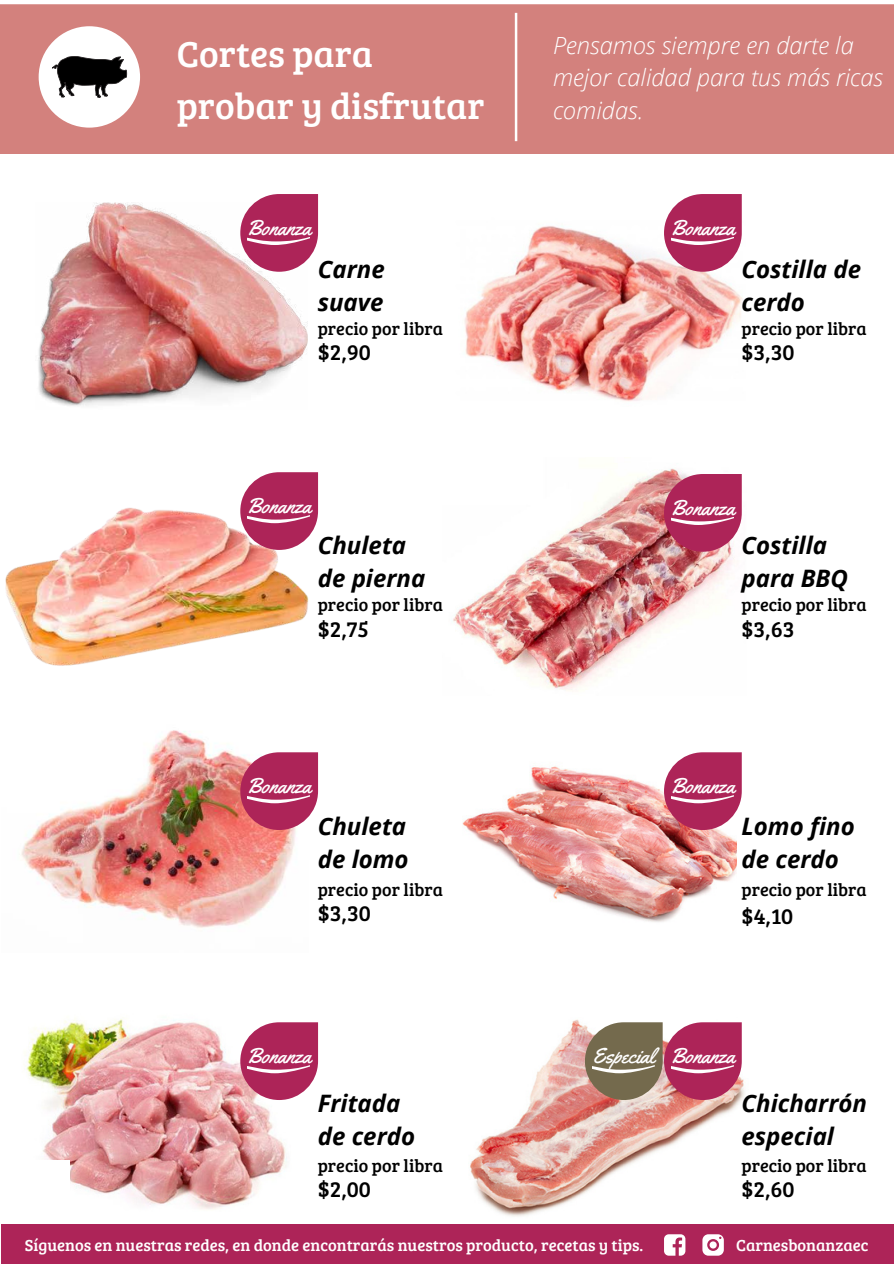
<style>
.page{position:relative;width:894px;height:1264px;background:#fff}
.page>*{position:absolute;margin:0;border:0;box-sizing:border-box;transform-origin:0 0}
.t1{font:37.2px/52.1px "Bree Serif";color:#fff}
.t2{font:italic 700 24px/32.8px "Open Sans";color:#000}
.t3{font:italic 300 23.7px/32.4px "Open Sans";color:#fff}
.t4{font:22.5px "Bree Serif";color:#000}
.t5{font:21.45px "Yellowtail";color:#fff}
.t6{font:18px "Bree Serif";color:#000}
.t7{font:16.5px "Bree Serif";color:#fff}
</style>
<div class="page">
<img style="left:464px;top:206px;width:279px;height:196px">
<img style="left:38px;top:202px;width:269px;height:204px">
<div style="left:0;top:0;width:893px;height:154px;background:#d3817d"></div>
<hr style="left:0;top:0;width:893px;height:4px;background:#fff">
<svg style="left:240px;top:194px;width:78px;height:78px"></svg>
<img style="left:5px;top:507px;width:303px;height:159px">
<svg style="left:240px;top:472px;width:78px;height:78px;background:#bc4b75"></svg>
<img style="left:21px;top:730px;width:275px;height:198px">
<svg style="left:240px;top:752px;width:78px;height:78px;background:#bb446d"></svg>
<img style="left:26px;top:1019px;width:262px;height:191px">
<svg style="left:240px;top:1022px;width:78px;height:77px;background:#bb4973"></svg>
<img style="left:462px;top:766px;width:274px;height:156px">
<svg style="left:663px;top:194px;width:78px;height:78px"></svg>
<div style="left:2px;top:1160px;width:68px;height:68px;background:#fff"></div>
<img style="left:453px;top:468px;width:289px;height:223px">
<svg style="left:663px;top:752px;width:78px;height:78px;background:#bb4871"></svg>
<img style="left:470px;top:1019px;width:275px;height:198px">
<svg style="left:663px;top:474px;width:78px;height:77px;background:#b63f69"></svg>
<svg style="left:584px;top:1022px;width:157px;height:77px;background:#a26169"></svg>
<div style="left:2px;top:1224px;width:891px;height:39px;background:#ad2458"></div>
<svg style="left:38px;top:13px;width:480px;height:129px"></svg>
<svg style="left:664px;top:1234px;width:21px;height:21px"></svg>
<svg style="left:702px;top:1234px;width:21px;height:21px"></svg>
<h1 class="t1" style="left:177px;top:26px;width:309px">Cortes para probar y disfrutar</h1>
<p class="t3" style="left:553px;top:28px;width:331px">Pensamos siempre en darte la mejor calidad para tus más ricas comidas.</p>
<p class="t5" style="left:247px;top:214px;width:66px">Bonanza</p>
<p class="t2" style="left:317px;top:252px;width:68px">Carne suave</p>
<p class="t5" style="left:670px;top:214px;width:66px">Bonanza</p>
<p class="t2" style="left:741px;top:252px;width:121px">Costilla de cerdo</p>
<p class="t6" style="left:317px;top:315px;width:127px">precio por libra</p>
<p class="t6" style="left:741px;top:315px;width:127px">precio por libra</p>
<p class="t4" style="left:317px;top:336px;width:55px">$2,90</p>
<p class="t4" style="left:741px;top:336px;width:55px">$3,30</p>
<p class="t5" style="left:247px;top:492px;width:66px">Bonanza</p>
<p class="t5" style="left:670px;top:494px;width:66px">Bonanza</p>
<p class="t2" style="left:317px;top:528px;width:109px">Chuleta de pierna</p>
<p class="t2" style="left:741px;top:528px;width:108px">Costilla para BBQ</p>
<p class="t6" style="left:317px;top:592px;width:127px">precio por libra</p>
<p class="t6" style="left:741px;top:592px;width:127px">precio por libra</p>
<p class="t4" style="left:317px;top:612px;width:53px">$2,75</p>
<p class="t4" style="left:741px;top:612px;width:55px">$3,63</p>
<p class="t5" style="left:247px;top:772px;width:66px">Bonanza</p>
<p class="t5" style="left:670px;top:772px;width:66px">Bonanza</p>
<p class="t2" style="left:317px;top:809px;width:92px">Chuleta de lomo</p>
<p class="t2" style="left:741px;top:809px;width:115px">Lomo fino de cerdo</p>
<p class="t6" style="left:317px;top:876px;width:127px">precio por libra</p>
<p class="t6" style="left:741px;top:876px;width:127px">precio por libra</p>
<p class="t4" style="left:317px;top:896px;width:55px">$3,30</p>
<p class="t4" style="left:741px;top:899px;width:53px">$4,10</p>
<p class="t5" style="left:247px;top:1042px;width:66px">Bonanza</p>
<p class="t5" style="left:592px;top:1042px;width:64px">Especial</p>
<p class="t5" style="left:670px;top:1042px;width:66px">Bonanza</p>
<p class="t2" style="left:317px;top:1086px;width:99px">Fritada de cerdo</p>
<p class="t2" style="left:741px;top:1086px;width:127px">Chicharrón especial</p>
<p class="t6" style="left:317px;top:1152px;width:127px">precio por libra</p>
<p class="t6" style="left:741px;top:1152px;width:127px">precio por libra</p>
<p class="t4" style="left:317px;top:1172px;width:55px">$2,00</p>
<p class="t7" style="left:25px;top:1232px;width:619px">Síguenos en nuestras redes, en donde encontrarás nuestros producto, recetas y tips.</p>
<p class="t4" style="left:741px;top:1172px;width:55px">$2,60</p>
<p class="t7" style="left:735px;top:1232px;width:134px">Carnesbonanzaec</p>
</div>
